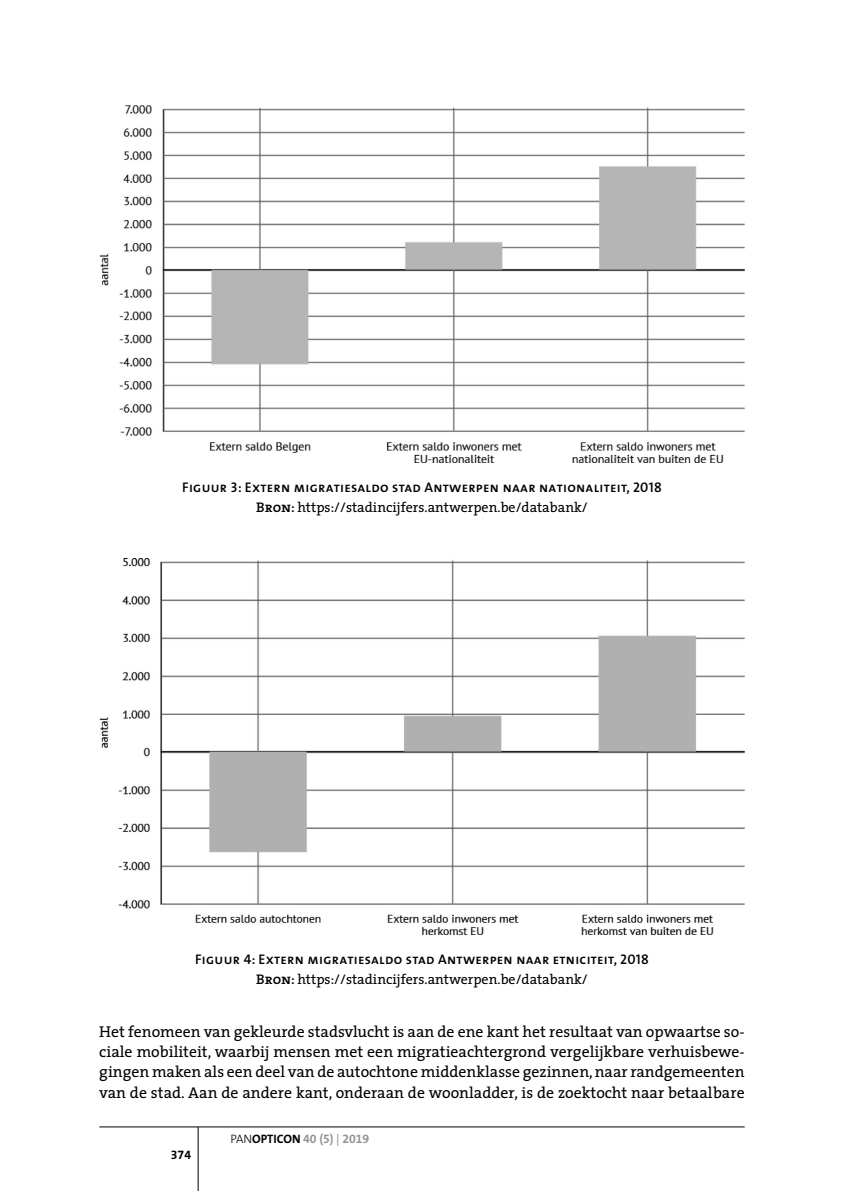
<style>
.page{position:relative;width:844px;height:1191px;background:#fff}
.page>*{position:absolute;margin:0;border:0;box-sizing:border-box;transform-origin:0 0}
.t1{font:15.75px/20.1px "The Serif 5";color:#000;text-align:justify}
.t2{font:14px "The Sans 6 Semi Bold Caps";letter-spacing:.02em;color:#000}
.t3{font:14px "The Serif 5";color:#000}
.t4{font:12.25px "The Sans 7 Bold Expert";color:#949494}
.t5{font:12.25px "The Sans 7 Bold Expert";color:#000}
.s1{font-family:"The Serif 6 Semi Bold Caps"}
.s2{font-family:"The Sans 3 Light Caps";color:#000}
.s3{font-family:"The Sans 7 Bold Caps";color:#000}
.s4{font-family:"The Sans 5"}
</style>
<div class="page">
<hr style="left:99px;top:1126px;width:645px;height:1px;background:#000">
<hr style="left:198px;top:1127px;width:1px;height:64px;background:#000">
<img style="left:99px;top:106px;width:645px;height:357px">
<img style="left:99px;top:558px;width:645px;height:376px">
<p class="t2" style="left:182px;top:475px;width:481px">Figuur 3: Extern migratiesaldo stad Antwerpen naar nationaliteit, 2018</p>
<p class="t3" style="left:256px;top:495px;width:333px"><span class="s1">Bron:</span> https://stadincijfers.antwerpen.be/databank/</p>
<p class="t2" style="left:195px;top:947px;width:455px">Figuur 4: Extern migratiesaldo stad Antwerpen naar etniciteit, 2018</p>
<p class="t3" style="left:256px;top:967px;width:333px"><span class="s1">Bron:</span> https://stadincijfers.antwerpen.be/databank/</p>
<p class="t1" style="left:99px;top:1021px;width:646px">Het fenomeen van gekleurde stadsvlucht is aan de ene kant het resultaat van opwaartse so&shy;ciale mobiliteit, waarbij mensen met een migratieachtergrond vergelijkbare verhuisbewe&shy;gingen maken als een deel van de autochtone middenklasse gezinnen, naar randgemeenten van de stad. Aan de andere kant, onderaan de woonladder, is de zoektocht naar betaalbare</p>
<p class="t5" style="left:171px;top:1144px;width:22px">374</p>
<p class="t4" style="left:230px;top:1128px;width:140px"><span class="s2">PAN</span><span class="s3">OPTICON</span> 40 (5) <span class="s4">|</span> 2019</p>
</div>
